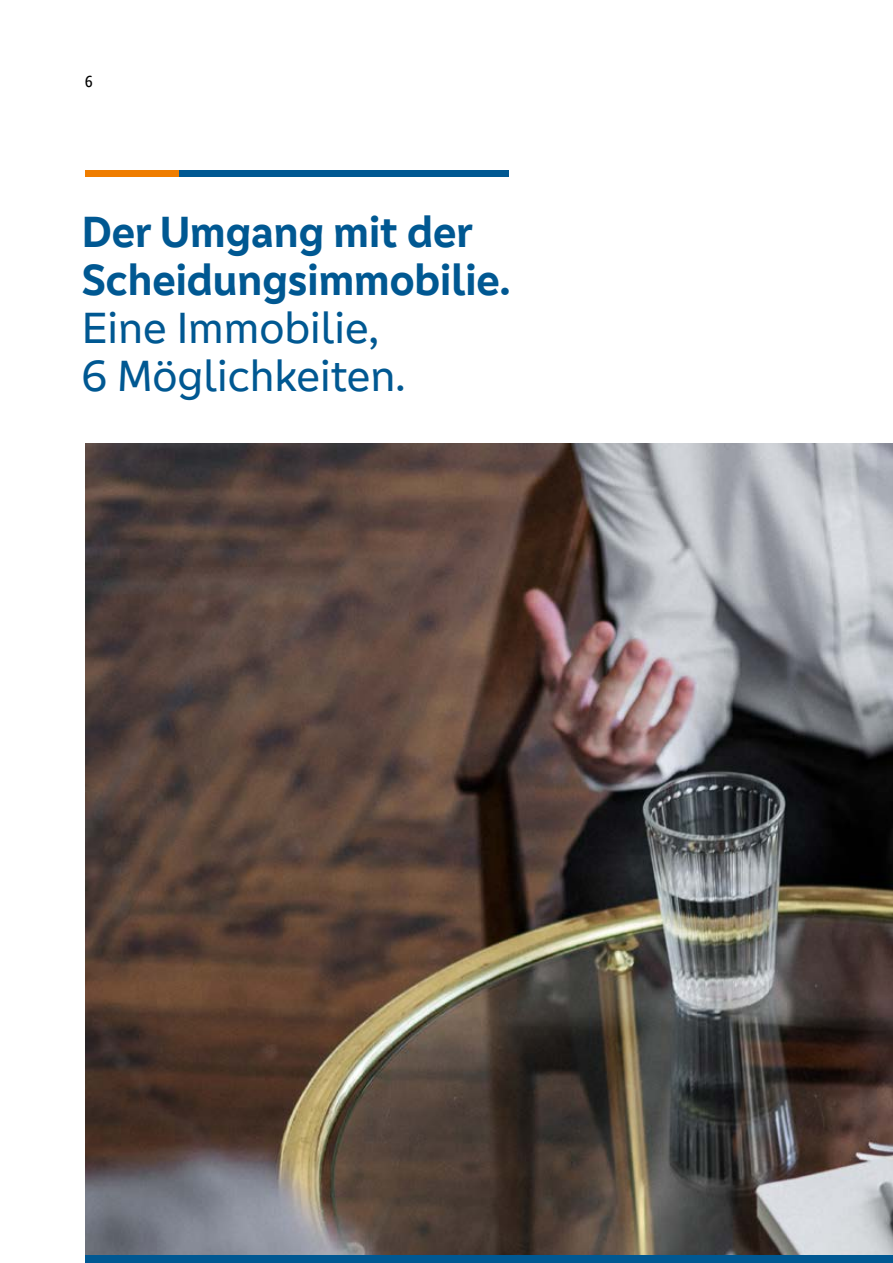
<style>
.page{position:relative;width:893px;height:1263px;background:#fff}
.page>*{position:absolute;margin:0;border:0;box-sizing:border-box;transform-origin:0 0}
.t1{font:700 45px/48px "Genos GFG";color:#005892}
.t2{font:45px/48px "Genos GFG";color:#005892}
.t3{font:condensed 16.5px "Genos GFG";color:#000}
</style>
<div class="page">
<img style="left:85px;top:443px;width:808px;height:813px">
<div style="left:179px;top:170px;width:330px;height:6px;background:#005892"></div>
<div style="left:85px;top:170px;width:94px;height:6px;background:#ef7d00"></div>
<div style="left:85px;top:1256px;width:808px;height:7px;background:#005892"></div>
<p class="t3" style="left:85px;top:72px;width:9px">6</p>
<p class="t1" style="left:82px;top:208px;width:430px">Der Umgang mit der<br>Scheidungsimmobilie.</p>
<p class="t2" style="left:82px;top:304px;width:325px">Eine Immobilie,<br>6 Möglichkeiten.</p>
</div>
